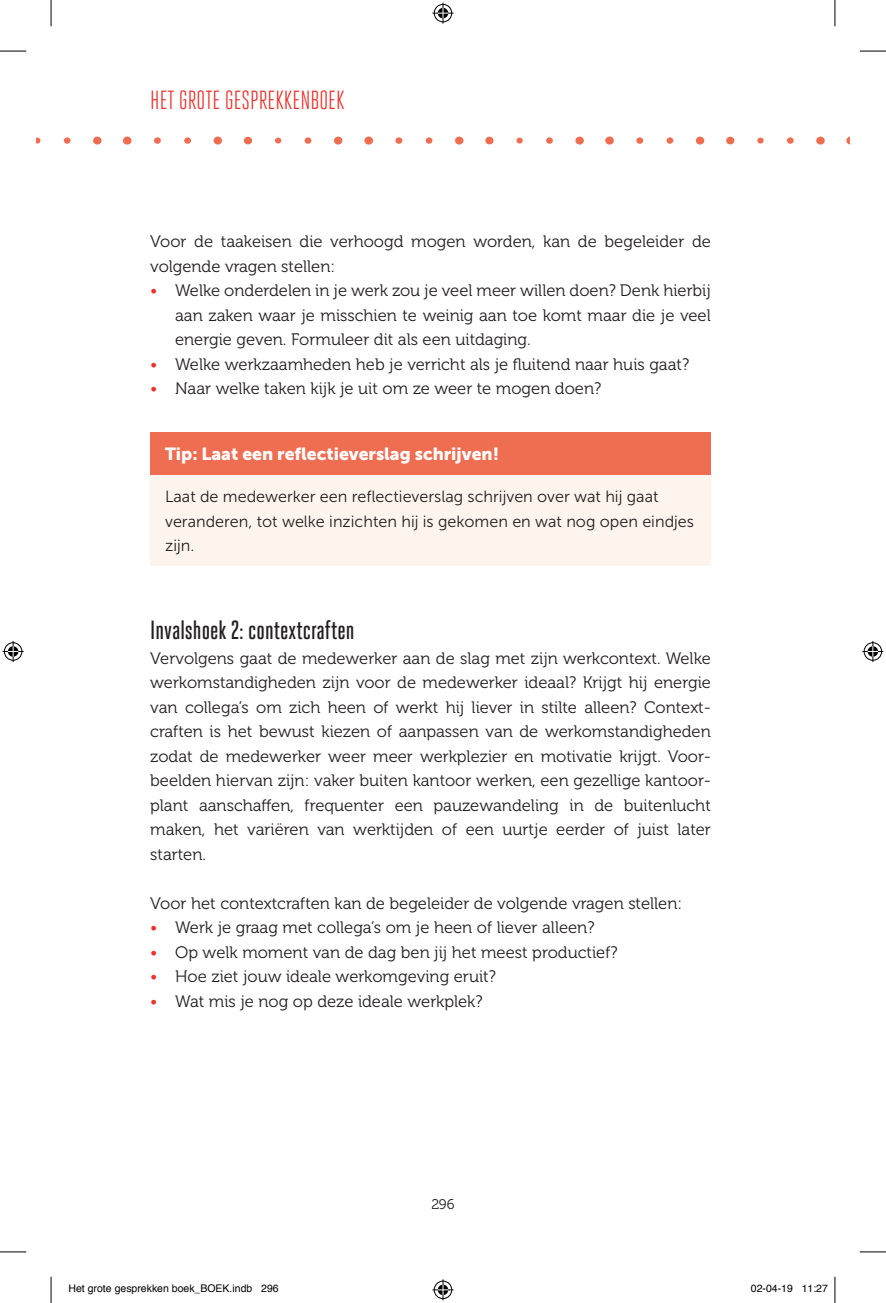
<style>
.page{position:relative;width:886px;height:1303px;background:#fff}
.page>*{position:absolute;margin:0;border:0;box-sizing:border-box;transform-origin:0 0}
.t1{font:500 26.25px "Heroic Condensed";color:#231f20}
.t2{font:26.25px "Heroic Condensed";color:#ea312b}
.t3{font:17.5px "Museo Sans 900";color:#fff}
.t4{font:16.62px/24.5px "Museo 300";color:#231f20}
.t5{font:16.1px/24.5px "Museo Sans 300";color:#231f20}
.t6{font:14px "Museo 300";color:#231f20}
.t7{font:10.5px "Helvetica";color:#000}
.s1{color:#ea312b}
</style>
<div class="page">
<svg style="left:36px;top:137px;width:5px;height:7px"></svg>
<div style="left:63px;top:137px;width:8px;height:7px;background:#ef6e52;border-radius:3px"></div>
<svg style="left:93px;top:136px;width:9px;height:9px"></svg>
<svg style="left:123px;top:136px;width:9px;height:9px"></svg>
<svg style="left:154px;top:137px;width:7px;height:7px"></svg>
<div style="left:184px;top:137px;width:7px;height:7px;background:#ef6e52;border-radius:3px"></div>
<svg style="left:213px;top:136px;width:9px;height:9px"></svg>
<svg style="left:243px;top:136px;width:9px;height:9px"></svg>
<svg style="left:275px;top:137px;width:7px;height:7px"></svg>
<div style="left:304px;top:137px;width:8px;height:7px;background:#ef6e52;border-radius:3px"></div>
<svg style="left:334px;top:136px;width:9px;height:9px"></svg>
<svg style="left:364px;top:136px;width:9px;height:9px"></svg>
<svg style="left:395px;top:137px;width:8px;height:7px"></svg>
<div style="left:425px;top:137px;width:8px;height:7px;background:#ef6e52;border-radius:3px"></div>
<svg style="left:455px;top:136px;width:9px;height:9px"></svg>
<svg style="left:485px;top:136px;width:9px;height:9px"></svg>
<svg style="left:516px;top:137px;width:7px;height:7px"></svg>
<div style="left:546px;top:137px;width:7px;height:7px;background:#ef6e52;border-radius:3px"></div>
<div style="left:575px;top:136px;width:9px;height:9px;background:#ef6e52;border-radius:50%"></div>
<svg style="left:605px;top:136px;width:9px;height:9px"></svg>
<svg style="left:636px;top:137px;width:8px;height:7px"></svg>
<div style="left:666px;top:137px;width:8px;height:7px;background:#ef6e52;border-radius:3px"></div>
<svg style="left:695px;top:136px;width:10px;height:9px"></svg>
<svg style="left:726px;top:136px;width:9px;height:9px"></svg>
<svg style="left:757px;top:137px;width:7px;height:7px"></svg>
<div style="left:787px;top:137px;width:7px;height:7px;background:#ef6e52;border-radius:3px"></div>
<div style="left:816px;top:136px;width:9px;height:9px;background:#ef6e52;border-radius:50%"></div>
<svg style="left:846px;top:136px;width:4px;height:9px"></svg>
<div style="left:150px;top:432px;width:561px;height:43px;background:#ef6e52"></div>
<div style="left:150px;top:475px;width:561px;height:91px;background:#fdf4ee"></div>
<svg style="left:0;top:51px;width:26px;height:1px"></svg>
<svg style="left:860px;top:51px;width:26px;height:1px"></svg>
<svg style="left:0;top:1251px;width:26px;height:1px"></svg>
<svg style="left:860px;top:1251px;width:26px;height:1px"></svg>
<svg style="left:51px;top:0;width:1px;height:26px"></svg>
<svg style="left:51px;top:1276px;width:1px;height:27px"></svg>
<svg style="left:835px;top:0;width:1px;height:26px"></svg>
<svg style="left:835px;top:1276px;width:1px;height:27px"></svg>
<svg style="left:432px;top:3px;width:21px;height:21px"></svg>
<svg style="left:432px;top:1279px;width:21px;height:21px"></svg>
<svg style="left:3px;top:641px;width:21px;height:21px"></svg>
<svg style="left:862px;top:641px;width:21px;height:21px"></svg>
<h1 class="t2" style="left:150px;top:85px;width:196px">HET GROTE GESPREKKENBOEK</h1>
<p class="t4" style="left:150px;top:229px;width:562px">Voor de taakeisen die verhoogd mogen worden, kan de begeleider de volgende vragen stellen:</p>
<p class="t4" style="left:175px;top:278px;width:537px;text-align:justify;text-indent:-25px"><span class="s1">•</span> Welke onderdelen in je werk zou je veel meer willen doen? Denk hierbij aan zaken waar je misschien te weinig aan toe komt maar die je veel energie geven. Formuleer dit als een uitdaging.</p>
<p class="t4" style="left:150px;top:352px;width:540px"><span class="s1">•</span> Welke werkzaamheden heb je verricht als je fluitend naar huis gaat?</p>
<p class="t4" style="left:150px;top:376px;width:452px"><span class="s1">•</span> Naar welke taken kijk je uit om ze weer te mogen doen?</p>
<p class="t3" style="left:165px;top:444px;width:335px">Tip: Laat een reflectieverslag schrijven!</p>
<p class="t5" style="left:165px;top:484px;width:530px">Laat de medewerker een reflectieverslag schrijven over wat hij gaat veranderen, tot welke inzichten hij is gekomen en wat nog open eindjes zijn.</p>
<h1 class="t1" style="left:150px;top:616px;width:206px">Invalshoek 2: contextcraften</h1>
<p class="t4" style="left:150px;top:646px;width:562px">Vervolgens gaat de medewerker aan de slag met zijn werkcontext. Welke werkomstandigheden zijn voor de medewerker ideaal? Krijgt hij energie van collega’s om zich heen of werkt hij liever in stilte alleen? Context&shy;craften is het bewust kiezen of aanpassen van de werkomstandigheden zodat de medewerker weer meer werkplezier en motivatie krijgt. Voor&shy;beelden hiervan zijn: vaker buiten kantoor werken, een gezellige kantoor&shy;plant aanschaffen, frequenter een pauzewandeling in de buitenlucht maken, het variëren van werktijden of een uurtje eerder of juist later starten.</p>
<p class="t4" style="left:150px;top:891px;width:533px">Voor het contextcraften kan de begeleider de volgende vragen stellen:</p>
<p class="t4" style="left:150px;top:915px;width:446px"><span class="s1">•</span> Werk je graag met collega’s om je heen of liever alleen?</p>
<p class="t4" style="left:150px;top:940px;width:469px"><span class="s1">•</span> Op welk moment van de dag ben jij het meest productief?</p>
<p class="t4" style="left:150px;top:964px;width:347px"><span class="s1">•</span> Hoe ziet jouw ideale werkomgeving eruit?</p>
<p class="t4" style="left:150px;top:989px;width:334px"><span class="s1">•</span> Wat mis je nog op deze ideale werkplek?</p>
<p class="t6" style="left:431px;top:1197px;width:25px">296</p>
<p class="t7" style="left:69px;top:1280px;width:212px">Het grote gesprekken boek_BOEK.indb 296</p>
<p class="t7" style="left:751px;top:1280px;width:79px">02-04-19 11:27</p>
</div>
